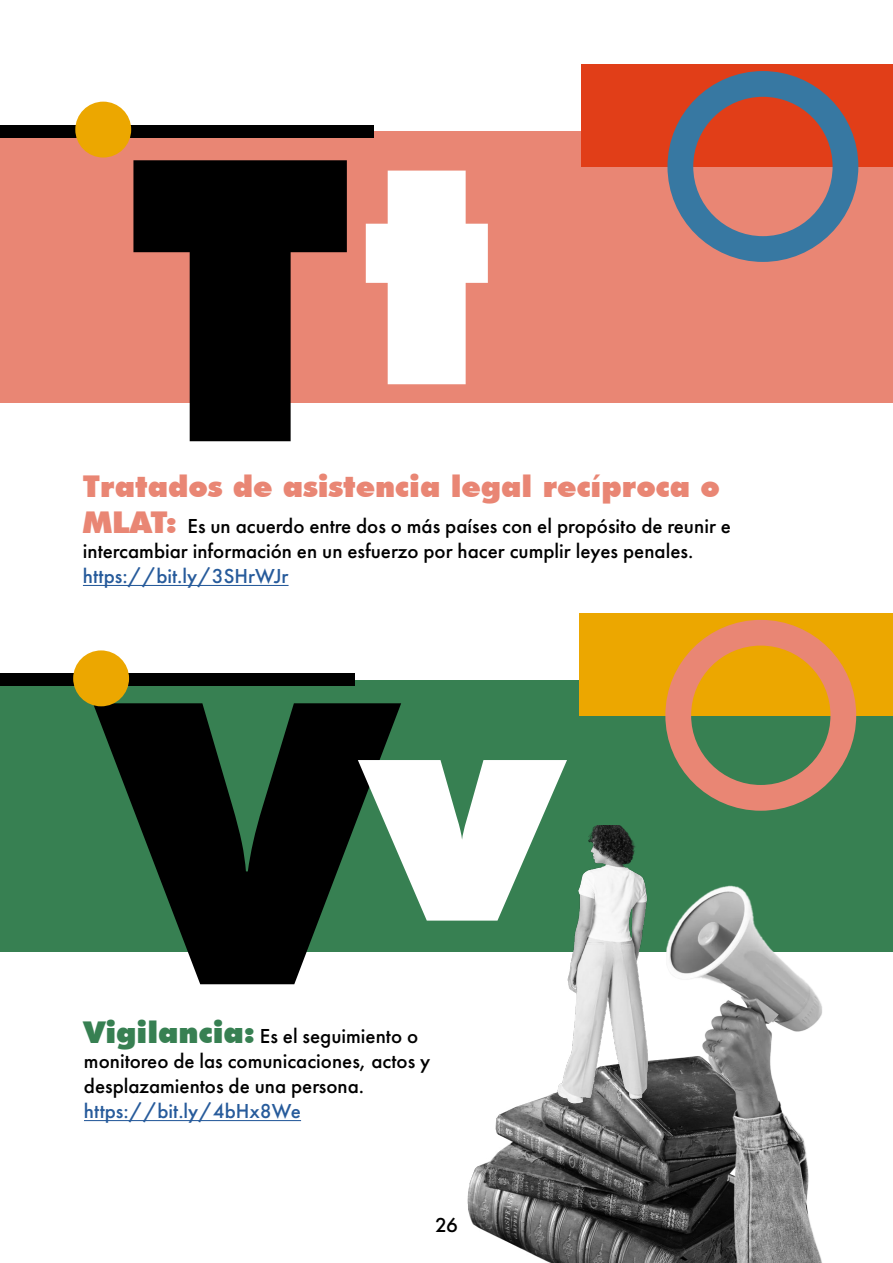
<style>
.page{position:relative;width:893px;height:1263px;background:#fff}
.page>*{position:absolute;margin:0;border:0;box-sizing:border-box;transform-origin:0 0}
.t1{font:900 393px "Futura BT";color:#000}
.t2{font:900 30px "Futura BT";color:#e98674}
.t3{font:500 21px/25.2px "Futura PT";color:#000}
.t4{font:500 21px "Futura PT";color:#275b9b}
.s1{font-size:318px;color:#fff}
.s2{font-family:"Futura BT";font-weight:900;font-size:30px;color:#e98674}
.s3{font-family:"Futura BT";font-weight:900;font-size:30px;color:#378052}
</style>
<div class="page">
<img style="left:467px;top:1098px;width:199px;height:165px">
<div style="left:0;top:131px;width:893px;height:271px;background:#e98674"></div>
<div style="left:582px;top:64px;width:311px;height:103px;background:#e13e18"></div>
<svg style="left:667px;top:71px;width:191px;height:191px"></svg>
<div style="left:0;top:125px;width:374px;height:12px;background:#000"></div>
<div style="left:75px;top:102px;width:56px;height:56px;background:#eca700;border-radius:50%"></div>
<hr style="left:83px;top:585px;width:206px;height:1px;background:#275b9b">
<div style="left:0;top:680px;width:893px;height:271px;background:#378052"></div>
<div style="left:580px;top:613px;width:313px;height:103px;background:#eca700"></div>
<svg style="left:665px;top:620px;width:191px;height:191px"></svg>
<img style="left:666px;top:885px;width:168px;height:378px">
<img style="left:541px;top:826px;width:138px;height:288px">
<hr style="left:84px;top:1120px;width:217px;height:1px;background:#275b9b">
<div style="left:0;top:674px;width:355px;height:12px;background:#000"></div>
<div style="left:73px;top:650px;width:56px;height:56px;background:#eca700;border-radius:50%"></div>
<h1 class="t1" style="left:127px;top:63px;width:368px">T<span class="s1">t</span></h1>
<h2 class="t2" style="left:83px;top:468px;width:638px">Tratados de asistencia legal recíproca o</h2>
<p class="t3" style="left:83px;top:513px;width:650px"><span class="s2">MLAT:</span> Es un acuerdo entre dos o más países con el propósito de reunir e intercambiar información en un esfuerzo por hacer cumplir leyes penales.</p>
<p class="t4" style="left:83px;top:564px;width:207px">https://bit.ly/3SHrWJr</p>
<h1 class="t1" style="left:107px;top:606px;width:453px">V<sup>v</sup></h1>
<p class="t3" style="left:84px;top:1023px;width:348px"><span class="s3">Vigilancia:</span> Es el seguimiento o monitoreo de las comunicaciones, actos y desplazamientos de una persona.</p>
<p class="t4" style="left:84px;top:1099px;width:219px">https://bit.ly/4bHx8We</p>
<p class="t3" style="left:435px;top:1212px;width:24px">26</p>
</div>
